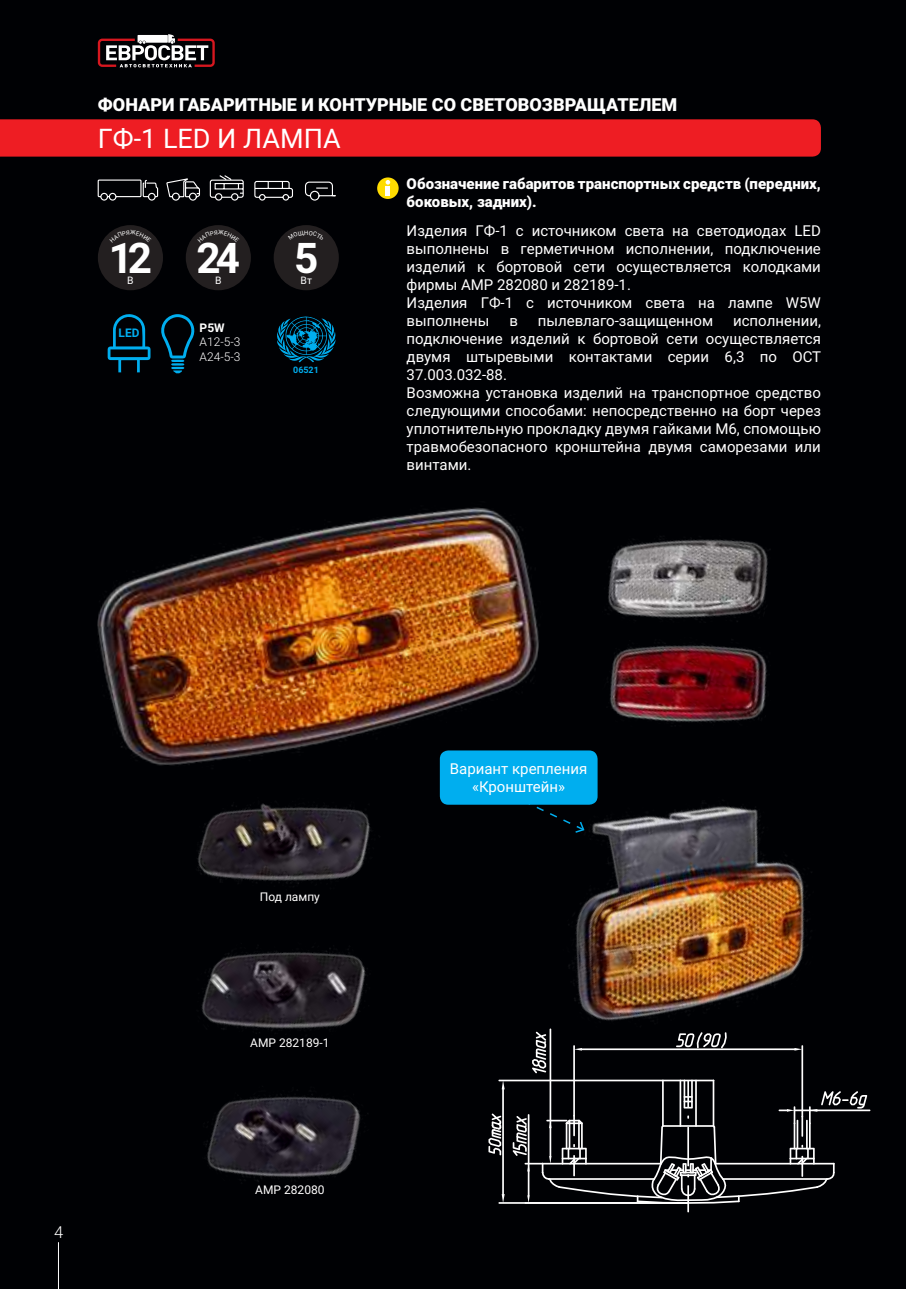
<style>
.page{position:relative;width:906px;height:1289px;background:#fff}
.page>*{position:absolute;margin:0;border:0;box-sizing:border-box;transform-origin:0 0}
.t1{font:700 42.3px "Roboto";color:#fff}
.t2{font:27px "Roboto";color:#fff}
.t3{font:900 18px "Roboto";color:#fff}
.t4{font:300 16.5px "Roboto";color:#fff}
.t5{font:15px/18px "Roboto";color:#fff}
.t6{font:900 15px/18px "Roboto";color:#fff}
.t7{font:12px "Roboto";color:#fff}
.t8{font:300 12px/14.4px "Roboto";color:#fff}
.t9{font:700 12px "Roboto";color:#fff}
.t10{font:700 11.85px "Roboto";color:#00aeef}
.t11{font:10.35px "Roboto";color:#fff}
.t12{font:700 8.85px "Roboto";color:#00aeef}
</style>
<div class="page">
<div style="left:0;top:0;width:906px;height:1288px;background:#000104"></div>
<hr style="left:58px;top:1242px;width:1px;height:46px;background:#fff">
<svg style="left:97px;top:34px;width:118px;height:34px"></svg>
<img style="left:97px;top:507px;width:442px;height:283px">
<img style="left:608px;top:536px;width:163px;height:86px">
<img style="left:610px;top:644px;width:157px;height:79px">
<div style="left:98px;top:225px;width:65px;height:65px;background:#231f20;border-radius:50%"></div>
<div style="left:186px;top:225px;width:65px;height:65px;background:#231f20;border-radius:50%"></div>
<div style="left:274px;top:225px;width:65px;height:65px;background:#231f20;border-radius:50%"></div>
<svg style="left:277px;top:316px;width:58px;height:46px"></svg>
<svg style="left:377px;top:177px;width:22px;height:22px"></svg>
<svg style="left:385px;top:180px;width:5px;height:5px"></svg>
<hr style="left:386px;top:186px;width:4px;height:10px;background:#fff">
<svg style="left:108px;top:314px;width:42px;height:58px"></svg>
<div style="left:0;top:119px;width:821px;height:38px;background:#ee1d23"></div>
<img style="left:568px;top:796px;width:244px;height:225px">
<div style="left:440px;top:750px;width:157px;height:54px;background:#00aeef;border-radius:9px"></div>
<svg style="left:521px;top:804px;width:64px;height:30px"></svg>
<svg style="left:161px;top:314px;width:34px;height:59px"></svg>
<svg style="left:97px;top:179px;width:62px;height:22px"></svg>
<svg style="left:166px;top:178px;width:34px;height:23px"></svg>
<svg style="left:254px;top:180px;width:39px;height:21px"></svg>
<svg style="left:305px;top:181px;width:31px;height:20px"></svg>
<svg style="left:209px;top:175px;width:35px;height:26px"></svg>
<img style="left:197px;top:803px;width:174px;height:81px">
<img style="left:202px;top:948px;width:164px;height:85px">
<img style="left:206px;top:1094px;width:162px;height:88px">
<hr style="left:687px;top:1185px;width:2px;height:27px;background:#fff">
<hr style="left:498px;top:1202px;width:191px;height:1px;background:#fff">
<hr style="left:502px;top:1088px;width:2px;height:106px;background:#fff">
<hr style="left:498px;top:1079px;width:216px;height:2px;background:#fff">
<svg style="left:502px;top:1193px;width:2px;height:9px"></svg>
<svg style="left:502px;top:1081px;width:2px;height:7px"></svg>
<svg style="left:488px;top:1113px;width:13px;height:42px"></svg>
<svg style="left:512px;top:1028px;width:358px;height:175px"></svg>
<p class="t3" style="left:98px;top:92px;width:581px">ФОНАРИ ГАБАРИТНЫЕ И КОНТУРНЫЕ СО СВЕТОВОЗВРАЩАТЕЛЕМ</p>
<h2 class="t2" style="left:98px;top:120px;width:244px">ГФ-1 LED И ЛАМПА</h2>
<h1 class="t1" style="left:109px;top:228px;width:45px">12</h1>
<p class="t11" style="left:127px;top:273px;width:8px">В</p>
<p class="t10" style="left:119px;top:325px;width:22px">LED</p>
<h1 class="t1" style="left:197px;top:228px;width:45px">24</h1>
<p class="t11" style="left:215px;top:273px;width:8px">В</p>
<p class="t9" style="left:200px;top:319px;width:27px">Р5W</p>
<p class="t8" style="left:200px;top:334px;width:42px">А12-5-3<br>A24-5-3</p>
<h1 class="t1" style="left:294px;top:228px;width:26px">5</h1>
<p class="t11" style="left:300px;top:273px;width:13px">Вт</p>
<p class="t12" style="left:293px;top:364px;width:27px">06521</p>
<p class="t6" style="left:407px;top:174px;width:416px">Обозначение габаритов транспортных средств (передних, боковых, задних).</p>
<p class="t5" style="left:407px;top:221px;width:416px">Изделия ГФ-1 с источником света на светодиодах LED выполнены в герметичном исполнении, подключение изделий к бортовой сети осуществляется колодками фирмы AMP 282080 и 282189-1.<br>Изделия ГФ-1 с источником света на лампе W5W выполнены</p>
<p class="t5" style="left:407px;top:311px;width:416px;text-indent:326px">исполнении, подключение изделий к бортовой сети осуществляется двумя штыревыми контактами серии 6,3 по ОСТ 37.003.032-88.<br>Возможна установка изделий на транспортное средство следующими способами: непосредственно на борт через уплотнительную прокладку двумя гайками М6, спомощью травмобезопасного кронштейна двумя саморезами или винтами.</p>
<p class="t5" style="left:509px;top:311px;width:10px">в</p>
<p class="t5" style="left:538px;top:311px;width:177px">пылевлаго-защищенном</p>
<p class="t4" style="left:54px;top:1220px;width:11px">4</p>
<p class="t7" style="left:260px;top:888px;width:62px">Под лампу</p>
<p class="t7" style="left:250px;top:1034px;width:81px">AMP 282189-1</p>
<p class="t7" style="left:255px;top:1181px;width:71px">AMP 282080</p>
<p class="t5" style="left:450px;top:759px;width:139px;text-align:center">Вариант крепления «Кронштейн»</p>
</div>
